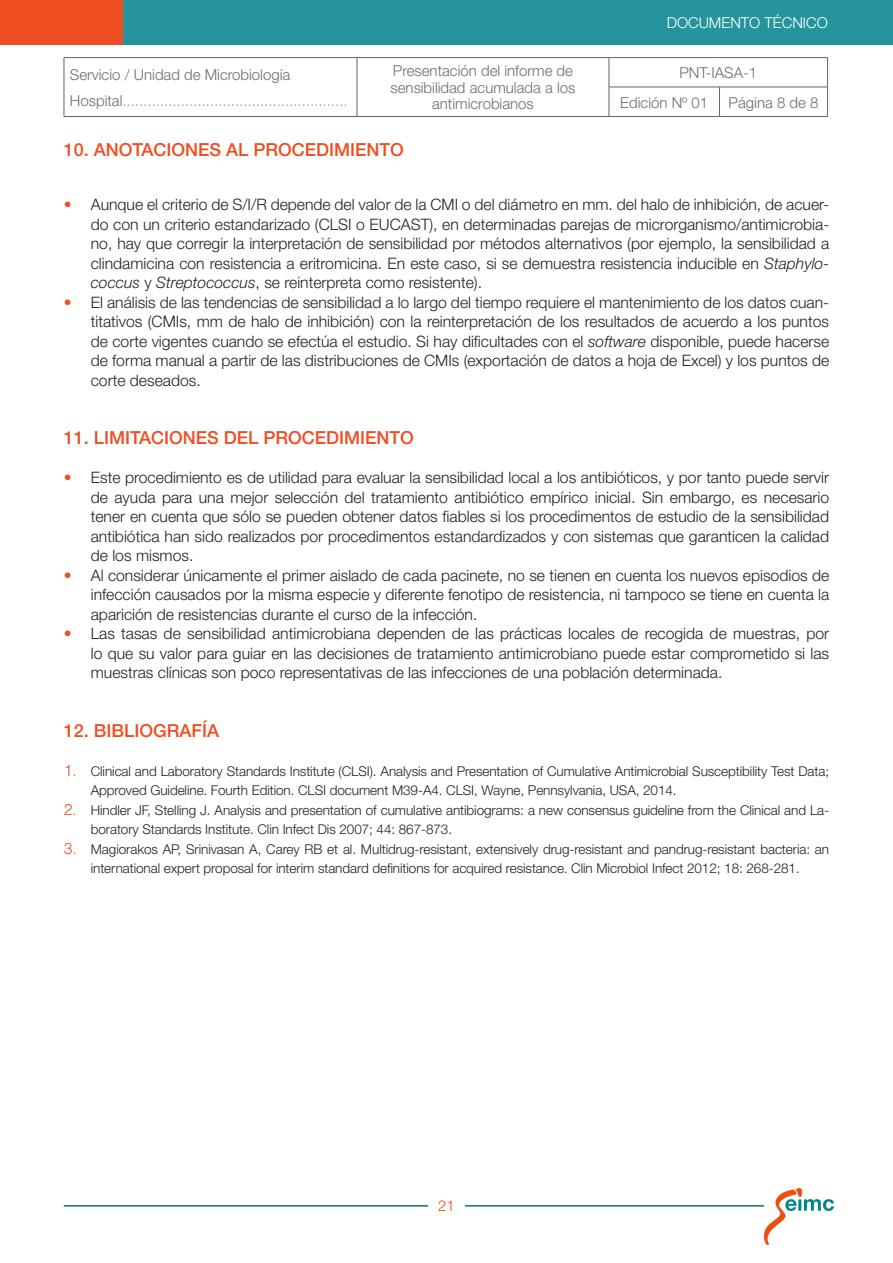
<style>
.page{position:relative;width:893px;height:1263px;background:#fff}
.page>*{position:absolute;margin:0;border:0;box-sizing:border-box;transform-origin:0 0}
.t1{font:500 18px "Helvetica Neue";color:#f04d22}
.t2{font:300 15.75px/19.5px "Helvetica Neue";color:#231f20;text-align:justify}
.t3{font:300 15px/16.5px "Helvetica Neue";color:#6c6d70;text-align:center}
.t4{font:100 15px/25.5px "Helvetica Neue";color:#6c6d70}
.t5{font:300 15px "Helvetica Neue";color:#fff}
.t6{font:300 15px "Helvetica Neue";color:#f04d22}
.t7{font:300 13.5px/19.5px "Helvetica Neue";letter-spacing:-.005em;color:#231f20}
.s1{font-weight:300}
.s2{font-family:"Helvetica";color:#f04d22}
.s3{font-style:italic}
.s4{font-family:"Helvetica";font-size:15.75px;color:#f04d22}
</style>
<div class="page">
<hr style="left:64px;top:1205px;width:769px;height:1px;background:#106e76">
<div style="left:428px;top:1192px;width:37px;height:26px;background:#fff"></div>
<div style="left:0;top:0;width:123px;height:45px;background:#f04d22"></div>
<div style="left:123px;top:0;width:770px;height:45px;background:#26949c"></div>
<img style="left:764px;top:1188px;width:69px;height:56px">
<hr style="left:64px;top:116px;width:293px;height:1px;background:#636366">
<hr style="left:64px;top:57px;width:293px;height:1px;background:#636366">
<hr style="left:357px;top:57px;width:252px;height:1px;background:#636366">
<svg style="left:64px;top:58px;width:1px;height:58px"></svg>
<svg style="left:357px;top:58px;width:1px;height:58px"></svg>
<hr style="left:609px;top:57px;width:110px;height:1px;background:#636366">
<hr style="left:719px;top:57px;width:109px;height:1px;background:#636366">
<hr style="left:609px;top:87px;width:110px;height:1px;background:#636366">
<svg style="left:609px;top:58px;width:1px;height:58px"></svg>
<hr style="left:719px;top:87px;width:109px;height:1px;background:#636366">
<svg style="left:719px;top:87px;width:1px;height:29px"></svg>
<svg style="left:827px;top:58px;width:1px;height:58px"></svg>
<hr style="left:357px;top:116px;width:252px;height:1px;background:#636366">
<hr style="left:609px;top:116px;width:110px;height:1px;background:#636366">
<hr style="left:719px;top:116px;width:109px;height:1px;background:#636366">
<p class="t5" style="left:667px;top:14px;width:163px">DOCUMENTO TÉCNICO</p>
<p class="t4" style="left:70px;top:62px;width:279px"><span class="s1">Servicio / Unidad de Microbiología<br>Hospital</span>......................................................</p>
<p class="t3" style="left:391px;top:63px;width:186px">Presentación del informe de sensibilidad acumulada a los antimicrobianos</p>
<p class="t3" style="left:620px;top:58px;width:138px;line-height:29.4px;text-align:left;text-indent:59px">PNT-IASA-1<br>Edición Nº 01</p>
<p class="t3" style="left:729px;top:94px;width:91px">Página 8 de 8</p>
<p class="t1" style="left:64px;top:139px;width:43px">10. ANOTACIONES</p>
<p class="t1" style="left:226px;top:139px;width:52px">AL PROCEDIMIENTO</p>
<p class="t2" style="left:91px;top:194px;width:740px;text-indent:-27px"><span class="s2">•</span> Aunque el criterio de S/I/R depende del valor de la CMI o del diámetro en mm. del halo de inhibición, de acuer&shy;do con un criterio estandarizado (CLSI o EUCAST), en determinadas parejas de microrganismo/antimicrobia&shy;no, hay que corregir la interpretación de sensibilidad por métodos alternativos (por ejemplo, la sensibilidad a clindamicina con resistencia a eritromicina. En este caso, si se demuestra resistencia inducible en <span class="s3">Staphylo&shy;coccus</span> y <span class="s3">Streptococcus</span>, se reinterpreta como resistente).</p>
<p class="t2" style="left:91px;top:292px;width:740px;text-indent:-27px"><span class="s2">•</span> El análisis de las tendencias de sensibilidad a lo largo del tiempo requiere el mantenimiento de los datos cuan&shy;titativos (CMIs, mm de halo de inhibición) con la reinterpretación de los resultados de acuerdo a los puntos de corte vigentes cuando se efectúa el estudio. Si hay dificultades con el <span class="s3">software</span> disponible, puede hacerse de forma manual a partir de las distribuciones de CMIs (exportación de datos a hoja de Excel) y los puntos de corte deseados.</p>
<p class="t1" style="left:64px;top:427px;width:42px">11. LIMITACIONES</p>
<p class="t1" style="left:224px;top:427px;width:13px">DEL</p>
<p class="t1" style="left:264px;top:427px;width:25px">PROCEDIMIENTO</p>
<p class="t2" style="left:91px;top:467px;width:740px;text-indent:-27px"><span class="s2">•</span> Este procedimiento es de utilidad para evaluar la sensibilidad local a los antibióticos, y por tanto puede servir de ayuda para una mejor selección del tratamiento antibiótico empírico inicial. Sin embargo, es necesario tener en cuenta que sólo se pueden obtener datos fiables si los procedimentos de estudio de la sensibilidad antibiótica han sido realizados por procedimentos estandardizados y con sistemas que garanticen la calidad de los mismos.</p>
<p class="t2" style="left:91px;top:565px;width:740px;text-indent:-27px"><span class="s2">•</span> Al considerar únicamente el primer aislado de cada pacinete, no se tienen en cuenta los nuevos episodios de infección causados por la misma especie y diferente fenotipo de resistencia, ni tampoco se tiene en cuenta la aparición de resistencias durante el curso de la infección.</p>
<p class="t2" style="left:91px;top:623px;width:740px;text-indent:-27px"><span class="s2">•</span> Las tasas de sensibilidad antimicrobiana dependen de las prácticas locales de recogida de muestras, por lo que su valor para guiar en las decisiones de tratamiento antimicrobiano puede estar comprometido si las muestras clínicas son poco representativas de las infecciones de una población determinada.</p>
<p class="t1" style="left:64px;top:719px;width:41px">12. BIBLIO</p>
<p class="t1" style="left:153px;top:719px;width:26px">GRAF</p>
<p class="t1" style="left:202px;top:719px;width:19px">ÍA</p>
<p class="t7" style="left:91px;top:761px;width:740px;text-indent:-27px"><span class="s4">1.</span> Clinical and Laboratory Standards Institute (CLSI). Analysis and Presentation of Cumulative Antimicrobial Susceptibility Test Data;<br>Approved Guideline. Fourth Edition. CLSI document M39-A4. CLSI, Wayne, Pennsylvania, USA, 2014.</p>
<p class="t7" style="left:91px;top:800px;width:740px;text-indent:-27px"><span class="s4">2.</span> Hindler JF, Stelling J. Analysis and presentation of cumulative antibiograms: a new consensus guideline from the Clinical and La&shy;boratory Standards Institute. Clin Infect Dis 2007; 44: 867-873.</p>
<p class="t7" style="left:64px;top:839px;width:767px;text-align:center"><span class="s4">3.</span> Magiorakos AP, Srinivasan A, Carey RB et al. Multidrug-resistant, extensively drug-resistant and pandrug-resistant bacteria: an international expert proposal for interim standard definitions for acquired resistance. Clin Microbiol Infect 2012; 18: 268-281.</p>
<p class="t6" style="left:438px;top:1196px;width:18px">21</p>
</div>
